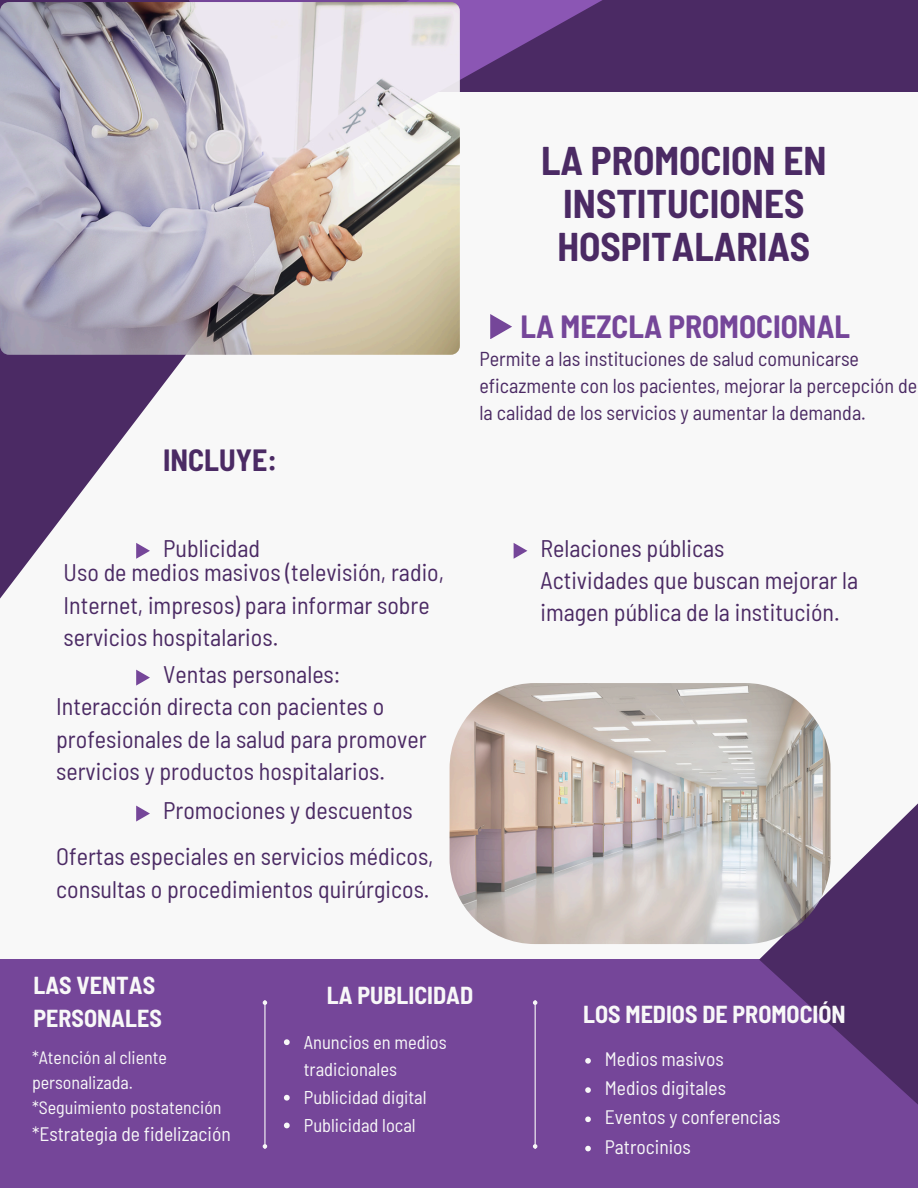
<style>
.page{position:relative;width:918px;height:1188px;background:#f8f8f8}
.page>*{position:absolute;margin:0;border:0;box-sizing:border-box;transform-origin:0 0}
.t1{font:700 semi-condensed 39.15px/42.8px "Barlow";color:#4b2a64;text-align:center}
.t2{font:700 semi-condensed 31.35px "Barlow";color:#754699}
.t3{font:700 semi-condensed 30px "Barlow";color:#4b2a64}
.t4{font:semi-condensed 24px/32.7px "Barlow";color:#4b2a64}
.t5{font:700 semi-condensed 24px/32.7px "Barlow";color:#f8f8f8}
.t6{font:semi-condensed 20.1px/27.3px "Barlow";color:#4b2a64}
.t7{font:semi-condensed 19.5px "Barlow";color:#f8f8f8}
.t8{font:semi-condensed 18.45px/27.8px "Barlow";color:#f8f8f8}
.t9{font:semi-condensed 18px/24.8px "Barlow";color:#f8f8f8}
</style>
<div class="page">
<div style="left:0;top:0;width:918px;height:92px;background:#4b2a64"></div>
<svg style="left:450px;top:0;width:152px;height:80px"></svg>
<svg style="left:0;top:0;width:288px;height:599px"></svg>
<div style="left:0;top:959px;width:918px;height:229px;background:#754699"></div>
<svg style="left:759px;top:803px;width:159px;height:302px;fill:#4b2a64"></svg>
<svg style="left:491px;top:314px;width:21px;height:25px"></svg>
<svg style="left:136px;top:543px;width:14px;height:16px"></svg>
<svg style="left:136px;top:670px;width:14px;height:15px"></svg>
<svg style="left:136px;top:806px;width:14px;height:15px"></svg>
<svg style="left:514px;top:543px;width:13px;height:16px"></svg>
<hr style="left:264px;top:1005px;width:2px;height:139px;background:#f8f8f8">
<svg style="left:263px;top:1144px;width:4px;height:5px"></svg>
<svg style="left:263px;top:1000px;width:4px;height:5px"></svg>
<hr style="left:535px;top:1005px;width:1px;height:139px;background:#f8f8f8">
<svg style="left:533px;top:1144px;width:4px;height:5px"></svg>
<svg style="left:533px;top:1000px;width:4px;height:5px"></svg>
<img style="left:450px;top:683px;width:381px;height:261px;border-radius:85px">
<svg style="left:284px;top:1039px;width:6px;height:6px"></svg>
<svg style="left:284px;top:1095px;width:6px;height:6px"></svg>
<svg style="left:284px;top:1123px;width:6px;height:5px"></svg>
<svg style="left:585px;top:1058px;width:6px;height:6px"></svg>
<svg style="left:585px;top:1087px;width:6px;height:6px"></svg>
<svg style="left:585px;top:1117px;width:6px;height:5px"></svg>
<svg style="left:585px;top:1146px;width:6px;height:5px"></svg>
<img style="left:0;top:2px;width:460px;height:353px;border-radius:9px">
<p class="t3" style="left:163px;top:441px;width:115px">INCLUYE:</p>
<h2 class="t4" style="left:163px;top:531px;width:98px">Publicidad</h2>
<h4 class="t4" style="left:64px;top:555px;width:382px">Uso de medios masivos (televisión, radio,<br>Internet, impresos) para informar sobre servicios hospitalarios.</h4>
<p class="t4" style="left:163px;top:657px;width:179px">Ventas personales:</p>
<h4 class="t4" style="left:56px;top:689px;width:372px">Interacción directa con pacientes o profesionales de la salud para promover servicios y productos hospitalarios.</h4>
<p class="t4" style="left:163px;top:793px;width:251px">Promociones y descuentos</p>
<h1 class="t4" style="left:56px;top:839px;width:379px">Ofertas especiales en servicios médicos, consultas o procedimientos quirúrgicos.</h1>
<p class="t1" style="left:541px;top:138px;width:287px">LA PROMOCION EN<br>INSTITUCIONES<br>HOSPITALARIAS</p>
<p class="t2" style="left:521px;top:306px;width:331px">LA MEZCLA PROMOCIONAL</p>
<h4 class="t6" style="left:479px;top:344px;width:439px">Permite a las instituciones de salud comunicarse eficazmente con los pacientes, mejorar la percepción de la calidad de los servicios y aumentar la demanda.</h4>
<h2 class="t4" style="left:541px;top:531px;width:185px">Relaciones públicas</h2>
<h5 class="t4" style="left:541px;top:563px;width:319px">Actividades que buscan mejorar la imagen pública de la institución.</h5>
<p class="t5" style="left:34px;top:968px;width:130px">LAS VENTAS<br>PERSONALES</p>
<p class="t5" style="left:327px;top:978px;width:148px">LA PUBLICIDAD</p>
<h4 class="t8" style="left:304px;top:1027px;width:144px">Anuncios en medios tradicionales</h4>
<p class="t8" style="left:304px;top:1083px;width:124px">Publicidad digital</p>
<p class="t8" style="left:304px;top:1111px;width:113px">Publicidad local</p>
<h4 class="t9" style="left:32px;top:1045px;width:137px">*Atención al cliente personalizada.</h4>
<h4 class="t9" style="left:32px;top:1094px;width:191px">*Seguimiento postatención</h4>
<h4 class="t7" style="left:32px;top:1121px;width:200px">*Estrategia de fidelización</h4>
<h3 class="t5" style="left:583px;top:997px;width:264px">LOS MEDIOS DE PROMOCIÓN</h3>
<p class="t7" style="left:605px;top:1046px;width:121px">Medios masivos</p>
<p class="t7" style="left:605px;top:1076px;width:123px">Medios digitales</p>
<p class="t7" style="left:605px;top:1105px;width:177px">Eventos y conferencias</p>
<p class="t7" style="left:605px;top:1134px;width:88px">Patrocinios</p>
</div>
